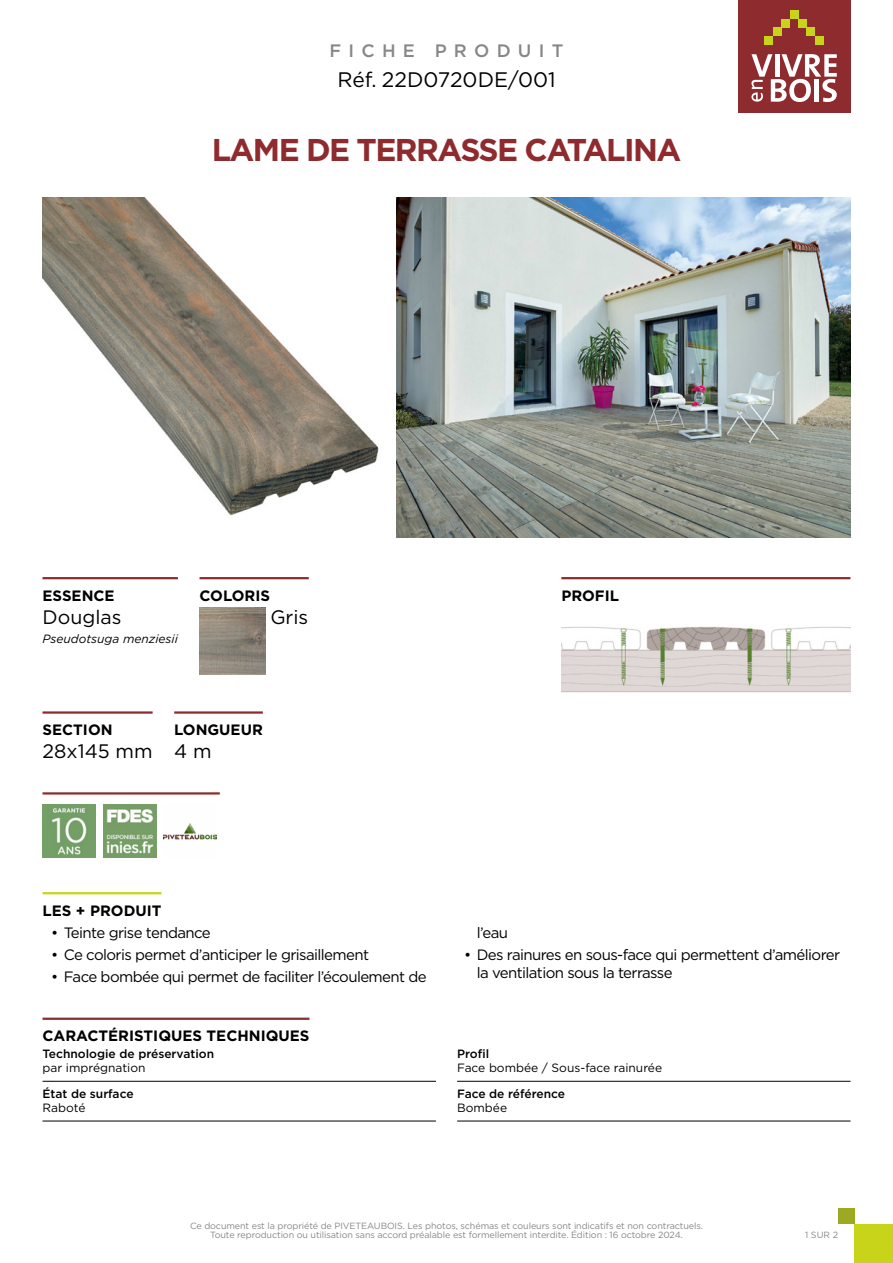
<style>
.page{position:relative;width:893px;height:1263px;background:#fff}
.page>*{position:absolute;margin:0;border:0;box-sizing:border-box;transform-origin:0 0}
.t1{font:700 31.5px "Gotham";letter-spacing:-.05em;color:#8e2b2e}
.t2{font:21px "Gotham";color:#000}
.t3{font:19.5px "Gotham";color:#000}
.t4{font:500 18px "Gotham";letter-spacing:.4em;color:#878787}
.t5{font:15px/18px "Gotham";letter-spacing:-.04em;color:#000}
.t6{font:700 15px "Gotham";color:#000}
.t7{font:500 12px "Gotham";color:#000}
.t8{font:12px "Gotham";color:#000}
.t9{font:italic 12px "Gotham";color:#000}
.t10{font:9px/9px "Gotham";letter-spacing:-.01em;color:#878787;text-align:center}
</style>
<div class="page">
<hr style="left:43px;top:577px;width:135px;height:2px;background:#8e2b2e">
<hr style="left:200px;top:577px;width:109px;height:2px;background:#8e2b2e">
<img style="left:200px;top:608px;width:66px;height:66px">
<hr style="left:43px;top:711px;width:110px;height:3px;background:#8e2b2e">
<hr style="left:174px;top:711px;width:89px;height:3px;background:#8e2b2e">
<hr style="left:43px;top:792px;width:177px;height:2px;background:#8e2b2e">
<img style="left:43px;top:804px;width:53px;height:53px">
<img style="left:103px;top:804px;width:53px;height:53px">
<img style="left:164px;top:823px;width:53px;height:17px">
<hr style="left:43px;top:892px;width:118px;height:2px;background:#c8d419">
<hr style="left:43px;top:1017px;width:266px;height:3px;background:#8e2b2e">
<hr style="left:43px;top:1081px;width:393px;height:1px;background:#000">
<hr style="left:43px;top:1121px;width:393px;height:1px;background:#000">
<hr style="left:457px;top:1081px;width:393px;height:1px;background:#000">
<hr style="left:457px;top:1121px;width:393px;height:1px;background:#000">
<img style="left:42px;top:197px;width:337px;height:319px">
<img style="left:397px;top:197px;width:453px;height:341px">
<hr style="left:561px;top:577px;width:289px;height:2px;background:#8e2b2e">
<img style="left:561px;top:626px;width:289px;height:67px">
<div style="left:854px;top:1224px;width:39px;height:39px;background:#c8d419"></div>
<div style="left:838px;top:1209px;width:16px;height:15px;background:#9da922"></div>
<div style="left:738px;top:0;width:112px;height:113px;background:#8e2b2e"></div>
<div style="left:781px;top:19px;width:9px;height:9px;background:#c8d419"></div>
<div style="left:815px;top:36px;width:9px;height:8px;background:#c8d419"></div>
<div style="left:790px;top:11px;width:8px;height:8px;background:#c8d419"></div>
<div style="left:773px;top:28px;width:8px;height:8px;background:#c8d419"></div>
<div style="left:807px;top:27px;width:8px;height:9px;background:#c8d419"></div>
<div style="left:798px;top:19px;width:9px;height:8px;background:#c8d419"></div>
<div style="left:765px;top:36px;width:8px;height:8px;background:#c8d419"></div>
<svg style="left:751px;top:54px;width:86px;height:48px"></svg>
<h3 class="t4" style="left:330px;top:39px;width:235px">FICHE PRODUIT</h3>
<h2 class="t2" style="left:337px;top:67px;width:220px">Réf. 22D0720DE/001</h2>
<h1 class="t1" style="left:212px;top:129px;width:471px">LAME DE TERRASSE CATALINA</h1>
<h3 class="t6" style="left:43px;top:585px;width:74px">ESSENCE</h3>
<h3 class="t3" style="left:43px;top:605px;width:80px">Douglas</h3>
<h3 class="t9" style="left:43px;top:631px;width:137px">Pseudotsuga menziesii</h3>
<h3 class="t6" style="left:200px;top:585px;width:72px">COLORIS</h3>
<h3 class="t3" style="left:270px;top:604px;width:40px">Gris</h3>
<h3 class="t6" style="left:561px;top:585px;width:59px">PROFIL</h3>
<h3 class="t6" style="left:43px;top:720px;width:72px">SECTION</h3>
<h3 class="t3" style="left:43px;top:739px;width:112px">28x145 mm</h3>
<h3 class="t6" style="left:174px;top:720px;width:90px">LONGUEUR</h3>
<h3 class="t3" style="left:174px;top:739px;width:39px">4 m</h3>
<h3 class="t6" style="left:43px;top:900px;width:120px">LES + PRODUIT</h3>
<h3 class="t5" style="left:51px;top:923px;width:161px">• Teinte grise tendance</h3>
<h3 class="t5" style="left:51px;top:945px;width:320px">• Ce coloris permet d’anticiper le grisaillement</h3>
<h3 class="t5" style="left:51px;top:968px;width:377px">• Face bombée qui permet de faciliter l’écoulement de</h3>
<h3 class="t6" style="left:43px;top:1026px;width:268px">CARACTÉRISTIQUES TECHNIQUES</h3>
<h3 class="t7" style="left:43px;top:1046px;width:173px">Technologie de préservation</h3>
<h3 class="t8" style="left:43px;top:1060px;width:105px">par imprégnation</h3>
<h3 class="t7" style="left:43px;top:1086px;width:93px">État de surface</h3>
<h3 class="t8" style="left:43px;top:1100px;width:45px">Raboté</h3>
<h3 class="t5" style="left:477px;top:923px;width:33px">l’eau</h3>
<h3 class="t5" style="left:477px;top:945px;width:365px;text-indent:-13px">• Des rainures en sous-face qui permettent d’améliorer la ventilation sous la terrasse</h3>
<h3 class="t7" style="left:457px;top:1046px;width:34px">Profil</h3>
<h3 class="t8" style="left:457px;top:1060px;width:206px">Face bombée / Sous-face rainurée</h3>
<h3 class="t7" style="left:457px;top:1086px;width:110px">Face de référence</h3>
<h3 class="t8" style="left:457px;top:1100px;width:52px">Bombée</h3>
<p class="t10" style="left:190px;top:1221px;width:514px">Ce document est la propriété de PIVETEAUBOIS. Les photos, schémas et couleurs sont indicatifs et non contractuels.<br>Toute reproduction ou utilisation sans accord préalable est formellement interdite. Édition : 16 octobre 2024.</p>
<p class="t10" style="left:805px;top:1230px;width:35px">1 SUR 2</p>
</div>
